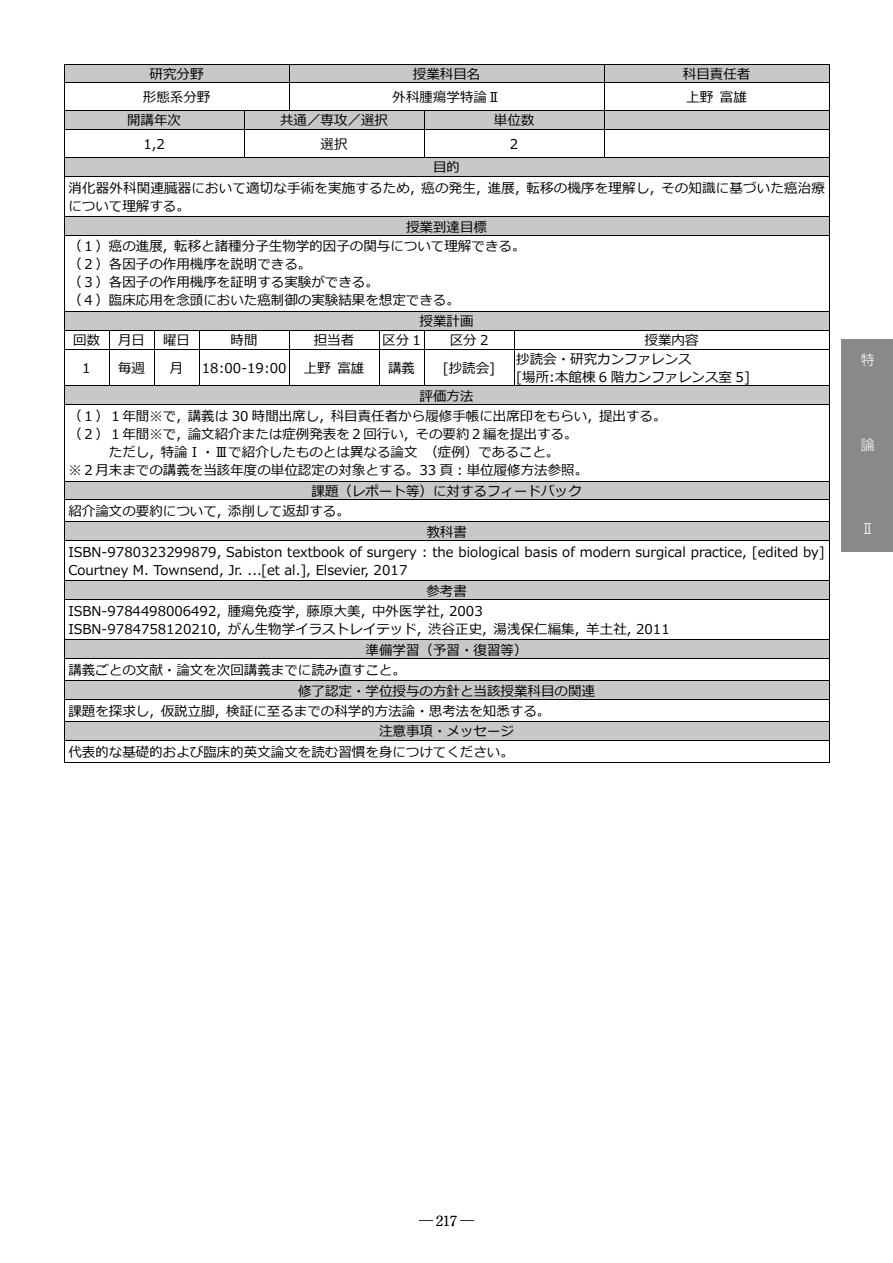
<style>
.page{position:relative;width:893px;height:1263px;background:#fff}
.page>*{position:absolute;margin:0;border:0;box-sizing:border-box;transform-origin:0 0}
.t1{font:300 13.8px "Ryumin Pr 6 N";color:#000}
.t2{font:300 13.8px "UD Shin Go Pro";color:#fff}
.t3{font:13.5px/18px "Meiryo";color:#000}
</style>
<div class="page">
<div style="left:64px;top:64px;width:225px;height:18px;background:#c8c8c8"></div>
<div style="left:289px;top:64px;width:315px;height:18px;background:#c8c8c8"></div>
<div style="left:604px;top:64px;width:225px;height:18px;background:#c8c8c8"></div>
<hr style="left:64px;top:64px;width:540px;height:1px;background:#000">
<hr style="left:604px;top:64px;width:225px;height:1px;background:#000">
<hr style="left:64px;top:82px;width:540px;height:1px;background:#000">
<hr style="left:604px;top:82px;width:225px;height:1px;background:#000">
<svg style="left:289px;top:65px;width:1px;height:45px"></svg>
<div style="left:64px;top:111px;width:180px;height:18px;background:#c8c8c8"></div>
<div style="left:244px;top:111px;width:180px;height:18px;background:#c8c8c8"></div>
<div style="left:424px;top:111px;width:180px;height:18px;background:#c8c8c8"></div>
<div style="left:604px;top:111px;width:225px;height:18px;background:#c8c8c8"></div>
<hr style="left:64px;top:110px;width:540px;height:1px;background:#000">
<hr style="left:604px;top:110px;width:225px;height:1px;background:#000">
<hr style="left:64px;top:129px;width:540px;height:1px;background:#000">
<hr style="left:604px;top:129px;width:225px;height:1px;background:#000">
<svg style="left:244px;top:111px;width:1px;height:46px"></svg>
<svg style="left:424px;top:111px;width:1px;height:46px"></svg>
<svg style="left:604px;top:65px;width:1px;height:92px"></svg>
<div style="left:68px;top:158px;width:757px;height:18px;background:#c8c8c8"></div>
<hr style="left:64px;top:157px;width:540px;height:1px;background:#000">
<hr style="left:604px;top:157px;width:225px;height:1px;background:#000">
<svg style="left:64px;top:65px;width:1px;height:113px"></svg>
<hr style="left:64px;top:176px;width:765px;height:1px;background:#000">
<svg style="left:829px;top:64px;width:1px;height:114px"></svg>
<hr style="left:64px;top:178px;width:1px;height:38px;background:#000">
<hr style="left:829px;top:178px;width:1px;height:38px;background:#000">
<div style="left:68px;top:217px;width:757px;height:18px;background:#c8c8c8"></div>
<hr style="left:64px;top:216px;width:765px;height:1px;background:#000">
<svg style="left:64px;top:217px;width:1px;height:20px"></svg>
<hr style="left:64px;top:235px;width:765px;height:1px;background:#000">
<svg style="left:829px;top:217px;width:1px;height:20px"></svg>
<hr style="left:64px;top:237px;width:1px;height:74px;background:#000">
<hr style="left:829px;top:237px;width:1px;height:74px;background:#000">
<div style="left:68px;top:312px;width:757px;height:18px;background:#c8c8c8"></div>
<hr style="left:64px;top:311px;width:765px;height:1px;background:#000">
<hr style="left:64px;top:330px;width:450px;height:1px;background:#000">
<hr style="left:514px;top:330px;width:315px;height:1px;background:#000">
<svg style="left:64px;top:312px;width:1px;height:37px"></svg>
<svg style="left:109px;top:331px;width:1px;height:18px"></svg>
<svg style="left:154px;top:331px;width:1px;height:18px"></svg>
<svg style="left:199px;top:331px;width:1px;height:18px"></svg>
<svg style="left:289px;top:331px;width:1px;height:18px"></svg>
<svg style="left:379px;top:331px;width:1px;height:18px"></svg>
<svg style="left:424px;top:331px;width:1px;height:18px"></svg>
<svg style="left:514px;top:331px;width:1px;height:18px"></svg>
<hr style="left:64px;top:349px;width:450px;height:1px;background:#000">
<hr style="left:514px;top:349px;width:315px;height:1px;background:#000">
<svg style="left:829px;top:312px;width:1px;height:37px"></svg>
<hr style="left:64px;top:349px;width:1px;height:37px;background:#000">
<hr style="left:109px;top:349px;width:1px;height:37px;background:#000">
<hr style="left:154px;top:349px;width:1px;height:37px;background:#000">
<hr style="left:199px;top:349px;width:1px;height:37px;background:#000">
<hr style="left:289px;top:349px;width:1px;height:37px;background:#000">
<hr style="left:379px;top:349px;width:1px;height:37px;background:#000">
<hr style="left:424px;top:349px;width:1px;height:37px;background:#000">
<hr style="left:514px;top:349px;width:1px;height:37px;background:#000">
<hr style="left:829px;top:349px;width:1px;height:37px;background:#000">
<div style="left:68px;top:386px;width:757px;height:18px;background:#c8c8c8"></div>
<hr style="left:64px;top:386px;width:450px;height:1px;background:#000">
<hr style="left:514px;top:386px;width:315px;height:1px;background:#000">
<svg style="left:64px;top:387px;width:1px;height:19px"></svg>
<hr style="left:64px;top:404px;width:765px;height:1px;background:#000">
<svg style="left:829px;top:386px;width:1px;height:20px"></svg>
<hr style="left:64px;top:406px;width:1px;height:75px;background:#000">
<hr style="left:829px;top:406px;width:1px;height:75px;background:#000">
<div style="left:68px;top:481px;width:757px;height:18px;background:#c8c8c8"></div>
<hr style="left:64px;top:481px;width:765px;height:1px;background:#000">
<hr style="left:64px;top:499px;width:765px;height:1px;background:#000">
<div style="left:68px;top:522px;width:757px;height:18px;background:#c8c8c8"></div>
<hr style="left:64px;top:521px;width:765px;height:1px;background:#000">
<svg style="left:64px;top:482px;width:1px;height:60px"></svg>
<hr style="left:64px;top:540px;width:765px;height:1px;background:#000">
<svg style="left:829px;top:481px;width:1px;height:61px"></svg>
<hr style="left:64px;top:542px;width:1px;height:38px;background:#000">
<hr style="left:829px;top:542px;width:1px;height:38px;background:#000">
<div style="left:68px;top:581px;width:757px;height:18px;background:#c8c8c8"></div>
<hr style="left:64px;top:580px;width:765px;height:1px;background:#000">
<svg style="left:64px;top:581px;width:1px;height:20px"></svg>
<hr style="left:64px;top:599px;width:765px;height:1px;background:#000">
<svg style="left:829px;top:581px;width:1px;height:20px"></svg>
<hr style="left:64px;top:601px;width:1px;height:38px;background:#000">
<hr style="left:829px;top:601px;width:1px;height:38px;background:#000">
<div style="left:68px;top:640px;width:757px;height:18px;background:#c8c8c8"></div>
<hr style="left:64px;top:639px;width:765px;height:1px;background:#000">
<hr style="left:64px;top:658px;width:765px;height:1px;background:#000">
<div style="left:68px;top:681px;width:757px;height:18px;background:#c8c8c8"></div>
<hr style="left:64px;top:680px;width:765px;height:1px;background:#000">
<hr style="left:64px;top:699px;width:765px;height:1px;background:#000">
<div style="left:68px;top:722px;width:757px;height:18px;background:#c8c8c8"></div>
<hr style="left:64px;top:721px;width:765px;height:1px;background:#000">
<hr style="left:64px;top:740px;width:765px;height:1px;background:#000">
<svg style="left:64px;top:640px;width:1px;height:122px"></svg>
<svg style="left:829px;top:640px;width:1px;height:122px"></svg>
<hr style="left:64px;top:762px;width:765px;height:1px;background:#000">
<div style="left:842px;top:339px;width:51px;height:213px;background:#898989"></div>
<p class="t3" style="left:150px;top:66px;width:55px">研究分野</p>
<p class="t3" style="left:413px;top:66px;width:69px">授業科目名</p>
<p class="t3" style="left:683px;top:66px;width:69px">科目責任者</p>
<p class="t3" style="left:143px;top:89px;width:69px">形態系分野</p>
<p class="t3" style="left:393px;top:89px;width:109px">外科腫瘍学特論Ⅱ</p>
<p class="t3" style="left:686px;top:89px;width:62px">上野 富雄</p>
<p class="t3" style="left:127px;top:112px;width:55px">開講年次</p>
<p class="t3" style="left:280px;top:112px;width:110px">共通／専攻／選択</p>
<p class="t3" style="left:494px;top:112px;width:42px">単位数</p>
<p class="t3" style="left:143px;top:136px;width:23px">1,2</p>
<p class="t3" style="left:321px;top:136px;width:28px">選択</p>
<p class="t3" style="left:510px;top:136px;width:10px">2</p>
<p class="t3" style="left:68px;top:158px;width:758px;line-height:20.1px;text-align:center">目的<br>消化器外科関連臓器において適切な手術を実施するため, 癌の発生, 進展, 転移の機序を理解し, その知識に基づいた癌治療</p>
<p class="t3" style="left:68px;top:197px;width:123px">について理解する。</p>
<p class="t3" style="left:68px;top:217px;width:459px;line-height:20px;text-indent:338px">授業到達目標<br>（１）癌の進展, 転移と諸種分⼦生物学的因⼦の関与について理解できる。</p>
<p class="t3" style="left:68px;top:256px;width:393px">（２）各因⼦の作⽤機序を説明できる。<br>（３）各因⼦の作⽤機序を証明する実験ができる。<br>（４）臨床応⽤を念頭においた癌制御の実験結果を想定できる。</p>
<p class="t3" style="left:420px;top:313px;width:55px">授業計画</p>
<p class="t3" style="left:73px;top:332px;width:28px">回数</p>
<p class="t3" style="left:118px;top:332px;width:28px">月日</p>
<p class="t3" style="left:163px;top:332px;width:28px">曜日</p>
<p class="t3" style="left:231px;top:332px;width:28px">時間</p>
<p class="t3" style="left:314px;top:332px;width:42px">担当者</p>
<p class="t3" style="left:382px;top:332px;width:40px">区分 1</p>
<p class="t3" style="left:450px;top:332px;width:40px">区分 2</p>
<p class="t3" style="left:645px;top:332px;width:55px">授業内容</p>
<p class="t3" style="left:82px;top:360px;width:10px">1</p>
<p class="t3" style="left:118px;top:360px;width:28px">毎週</p>
<p class="t3" style="left:170px;top:360px;width:15px">月</p>
<p class="t3" style="left:202px;top:360px;width:86px">18:00-19:00</p>
<p class="t3" style="left:304px;top:360px;width:62px">上野 富雄</p>
<p class="t3" style="left:388px;top:360px;width:28px">講義</p>
<p class="t3" style="left:443px;top:360px;width:54px">[抄読会]</p>
<p class="t3" style="left:516px;top:351px;width:235px">抄読会・研究カンファレンス<br>[場所:本館棟 6 階カンファレンス室 5]</p>
<p class="t3" style="left:68px;top:386px;width:600px;line-height:20.1px;text-indent:351px">評価方法<br>（１）１年間※で, 講義は 30 時間出席し, 科目責任者から履修手帳に出席印をもらい, 提出する。</p>
<p class="t3" style="left:68px;top:426px;width:511px">（２）１年間※で, 論⽂紹介または症例発表を２回⾏い, その要約２編を提出する。</p>
<p class="t3" style="left:109px;top:444px;width:452px">ただし, 特論Ⅰ・Ⅲで紹介したものとは異なる論⽂ （症例）であること。</p>
<p class="t3" style="left:68px;top:462px;width:521px">※２月末までの講義を当該年度の単位認定の対象とする。33 ⾴︓単位履修方法参照。</p>
<p class="t3" style="left:312px;top:483px;width:271px">課題（レポート等）に対するフィードバック</p>
<p class="t3" style="left:68px;top:503px;width:283px">紹介論⽂の要約について, 添削して返却する。</p>
<p class="t3" style="left:426px;top:523px;width:42px">教科書</p>
<p class="t3" style="left:68px;top:544px;width:758px">ISBN-9780323299879, Sabiston textbook of surgery : the biological basis of modern surgical practice, [edited by]</p>
<p class="t3" style="left:68px;top:562px;width:341px">Courtney M. Townsend, Jr. ...[et al.], Elsevier, 2017</p>
<p class="t3" style="left:68px;top:581px;width:416px;line-height:20px;text-indent:358px">参考書<br>ISBN-9784498006492, 腫瘍免疫学, 藤原大美, 中外医学社, 2003</p>
<p class="t3" style="left:68px;top:620px;width:603px">ISBN-9784758120210, がん生物学イラストレイテッド, 渋谷正史, 湯浅保仁編集, 羊土社, 2011</p>
<p class="t3" style="left:366px;top:641px;width:163px">準備学習（予習・復習等）</p>
<p class="t3" style="left:68px;top:661px;width:339px">講義ごとの⽂献・論⽂を次回講義までに読み直すこと。</p>
<p class="t3" style="left:298px;top:682px;width:298px">修了認定・学位授与の方針と当該授業科目の関連</p>
<p class="t3" style="left:68px;top:702px;width:483px">課題を探求し, 仮説⽴脚, 検証に⾄るまでの科学的方法論・思考法を知悉する。</p>
<p class="t3" style="left:379px;top:723px;width:136px">注意事項・メッセージ</p>
<p class="t3" style="left:68px;top:743px;width:447px">代表的な基礎的および臨床的英⽂論⽂を読む習慣を⾝につけてください。</p>
<p class="t2" style="left:861px;top:349px;width:15px">特</p>
<p class="t2" style="left:861px;top:433px;width:15px">論</p>
<p class="t2" style="left:861px;top:518px;width:12px">Ⅱ</p>
<p class="t1" style="left:419px;top:1210px;width:57px">─ 217 ─</p>
</div>
